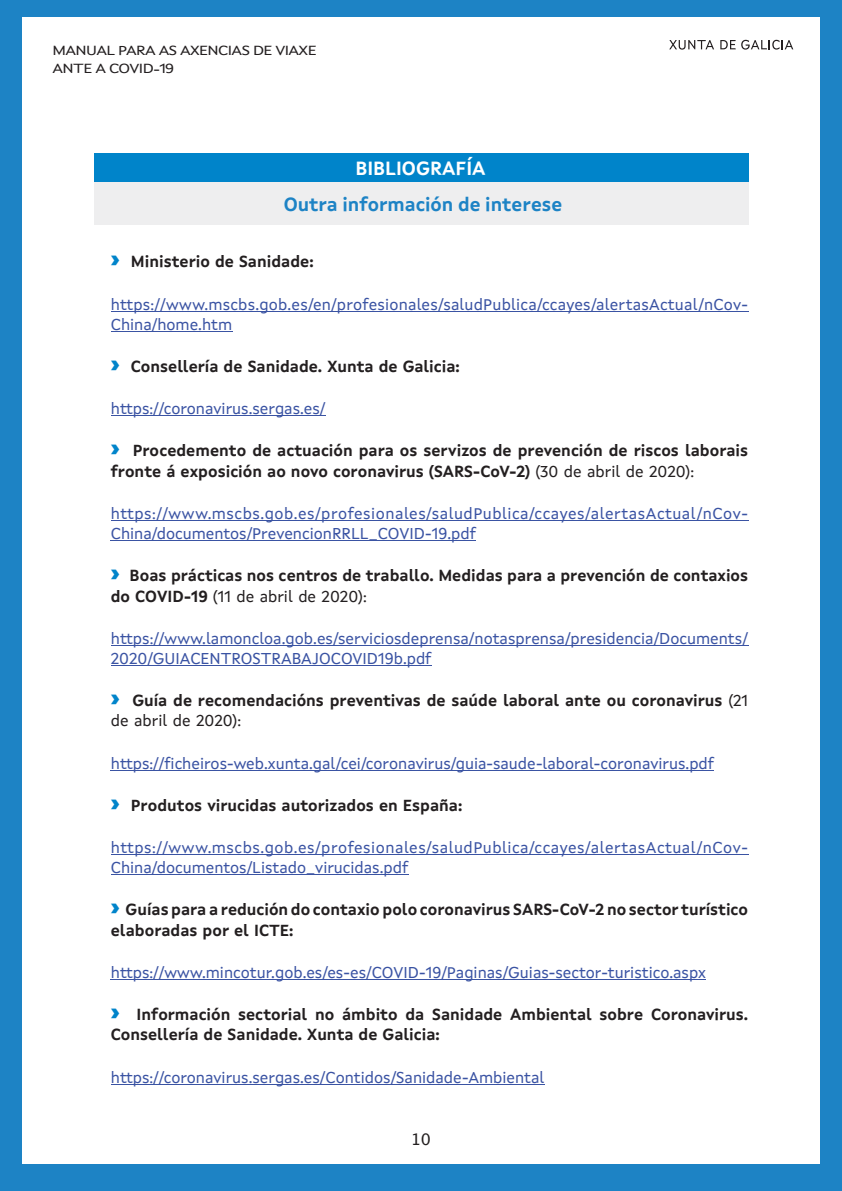
<style>
.page{position:relative;width:842px;height:1191px;background:#fff}
.page>*{position:absolute;margin:0;border:0;box-sizing:border-box;transform-origin:0 0}
.t1{font:700 19px "Xunta Sans";color:#1d83c5}
.t2{font:700 19px "Xunta Sans";color:#fff}
.t3{font:700 16px/20.2px "Xunta Sans";color:#231f20}
.t4{font:16px/20.2px "Xunta Sans";color:#3a53a3}
.t5{font:16px/20.2px "Xunta Sans";letter-spacing:.03em;color:#3a53a3}
.t6{font:16px "Lucida Grande";color:#231f20}
.t7{font:13.4px/18px "Xunta Sans";letter-spacing:-.04em;color:#231f20;scale:1.19 1}
.s1{font-family:"Montserrat";font-weight:900;font-size:24px;color:#0084ca}
.s2{font-weight:400}
</style>
<div class="page">
<div style="left:0;top:0;width:841px;height:1191px;background:#1d83c5"></div>
<div style="left:22px;top:17px;width:797px;height:1147px;background:#fff"></div>
<svg style="left:720px;top:40px;width:15px;height:9px"></svg>
<svg style="left:741px;top:40px;width:52px;height:10px"></svg>
<svg style="left:669px;top:40px;width:45px;height:10px"></svg>
<div style="left:94px;top:153px;width:654px;height:29px;background:#0084ca"></div>
<div style="left:94px;top:182px;width:654px;height:43px;background:#eeeeef"></div>
<hr style="left:111px;top:311px;width:637px;height:1px;background:#3a53a3">
<hr style="left:111px;top:331px;width:121px;height:1px;background:#3a53a3">
<hr style="left:111px;top:415px;width:214px;height:1px;background:#3a53a3">
<hr style="left:111px;top:520px;width:637px;height:1px;background:#3a53a3">
<hr style="left:111px;top:540px;width:365px;height:1px;background:#3a53a3">
<hr style="left:111px;top:645px;width:637px;height:1px;background:#3a53a3">
<hr style="left:111px;top:665px;width:320px;height:1px;background:#3a53a3">
<hr style="left:111px;top:770px;width:603px;height:1px;background:#3a53a3">
<hr style="left:111px;top:854px;width:637px;height:1px;background:#3a53a3">
<hr style="left:111px;top:874px;width:297px;height:1px;background:#3a53a3">
<hr style="left:111px;top:979px;width:594px;height:1px;background:#3a53a3">
<hr style="left:111px;top:1083px;width:433px;height:1px;background:#3a53a3">
<p class="t7" style="left:53px;top:42px;width:223px">MANUAL PARA AS AXENCIAS DE VIAXE<br>ANTE A COVID-19</p>
<p class="t2" style="left:355px;top:161px;width:131px">BIBLIOGRAFÍA</p>
<p class="t1" style="left:284px;top:196px;width:280px">Outra información de interese</p>
<p class="t3" style="left:111px;top:253px;width:204px"><span class="s1">›</span> Ministerio de Sanidade:</p>
<p class="t4" style="left:111px;top:295px;width:638px">https://www.mscbs.gob.es/en/profesionales/saludPublica/ccayes/alertasActual/nCov-<br>China/home.htm</p>
<p class="t3" style="left:111px;top:358px;width:350px"><span class="s1">›</span> Consellería de Sanidade. Xunta de Galicia:</p>
<p class="t4" style="left:111px;top:400px;width:216px">https://coronavirus.sergas.es/</p>
<p class="t3" style="left:111px;top:442px;width:638px"><span class="s1">›</span> Procedemento de actuación para os servizos de prevención de riscos laborais fronte á exposición ao novo coronavirus (SARS-CoV-2) <span class="s2">(30 de abril de 2020):</span></p>
<p class="t5" style="left:111px;top:504px;width:638px">https://www.mscbs.gob.es/profesionales/saludPublica/ccayes/alertasActual/nCov-<br>China/documentos/PrevencionRRLL_COVID-19.pdf</p>
<p class="t3" style="left:111px;top:567px;width:638px"><span class="s1">›</span> Boas prácticas nos centros de traballo. Medidas para a prevención de contaxios do COVID-19 <span class="s2">(11 de abril de 2020):</span></p>
<p class="t4" style="left:111px;top:629px;width:638px">https://www.lamoncloa.gob.es/serviciosdeprensa/notasprensa/presidencia/Documents/<br>2020/GUIACENTROSTRABAJOCOVID19b.pdf</p>
<p class="t3" style="left:111px;top:692px;width:638px"><span class="s1">›</span> Guía de recomendacións preventivas de saúde laboral ante ou coronavirus <span class="s2">(21 de abril de 2020):</span></p>
<p class="t4" style="left:111px;top:754px;width:604px">https://ficheiros-web.xunta.gal/cei/coronavirus/guia-saude-laboral-coronavirus.pdf</p>
<p class="t3" style="left:111px;top:796px;width:353px"><span class="s1">›</span> Produtos virucidas autorizados en España:</p>
<p class="t5" style="left:111px;top:838px;width:638px">https://www.mscbs.gob.es/profesionales/saludPublica/ccayes/alertasActual/nCov-<br>China/documentos/Listado_virucidas.pdf</p>
<p class="t3" style="left:111px;top:901px;width:638px"><span class="s1">›</span> Guías para a redución do contaxio polo coronavirus SARS-CoV-2 no sector turístico elaboradas por el ICTE:</p>
<p class="t4" style="left:111px;top:963px;width:596px">https://www.mincotur.gob.es/es-es/COVID-19/Paginas/Guias-sector-turistico.aspx</p>
<p class="t3" style="left:111px;top:1005px;width:638px"><span class="s1">›</span> Información sectorial no ámbito da Sanidade Ambiental sobre Coronavirus.<br>Consellería de Sanidade. Xunta de Galicia:</p>
<p class="t4" style="left:111px;top:1068px;width:435px">https://coronavirus.sergas.es/Contidos/Sanidade-Ambiental</p>
<p class="t6" style="left:411px;top:1132px;width:22px">10</p>
</div>
